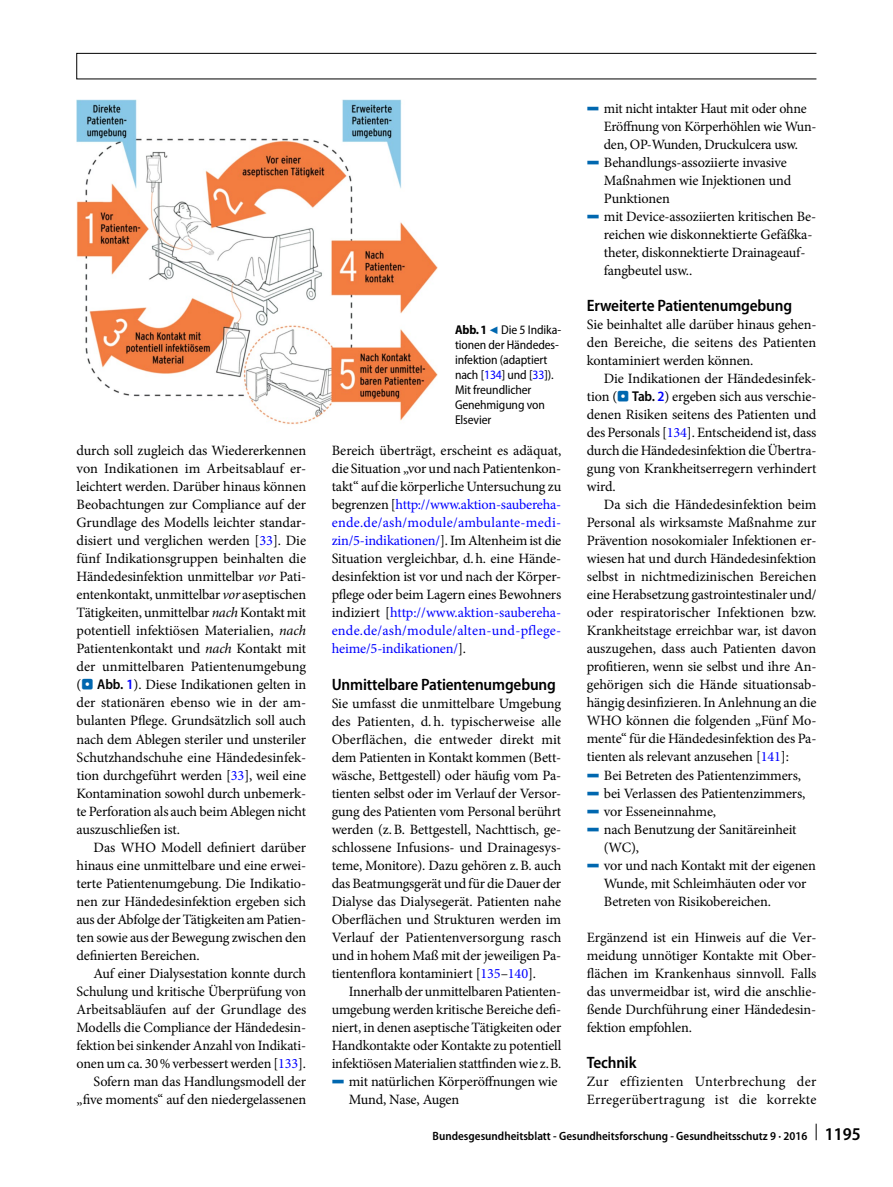
<style>
.page{position:relative;width:893px;height:1187px;background:#fff}
.page>*{position:absolute;margin:0;border:0;box-sizing:border-box;transform-origin:0 0}
.t1{font:600 semi-condensed 16.5px "Myriad Pro";letter-spacing:-.01em;color:#000}
.t2{font:14.25px/18px "Minion Pro";letter-spacing:-.01em;color:#000;text-align:justify}
.t3{font:14.25px/18px "Minion Pro";letter-spacing:.02em;color:#000}
.t4{font:semi-condensed 12.75px/15px "Myriad Pro";letter-spacing:-.01em;color:#000}
.t5{font:600 semi-condensed 12px "Myriad Pro";color:#000}
.s1{color:#00f}
.s2{font-style:italic}
.s3{font-family:"Blik Buttons";color:#0067af}
.s4{font-family:"Myriad Pro";font-weight:600;font-stretch:semi-condensed}
.s5{font-family:"Myriad Pro";font-weight:600;font-stretch:semi-condensed;color:#00f}
.s6{font-weight:700}
.s7{font-family:"Blik Buttons";font-stretch:normal;color:#0067af}
.s8{font-size:18px}
</style>
<div class="page">
<svg style="left:816px;top:1123px;width:1px;height:17px"></svg>
<div style="left:77px;top:53px;width:740px;height:26px;border:1px solid #000"></div>
<img style="left:77px;top:100px;width:361px;height:324px">
<p class="t2" style="left:77px;top:442px;width:231px">durch soll zugleich das Wiedererkennen von Indikationen im Arbeitsablauf er&shy;leichtert werden. Darüber hinaus können Beobachtungen zur Compliance auf der Grundlage des Modells leichter standar&shy;disiert und verglichen werden [<span class="s1">33</span>]. Die fünf Indikationsgruppen beinhalten die Händedesinfektion unmittelbar <span class="s2">vor</span> Pati&shy;entenkontakt, unmittelbar <span class="s2">vor</span> aseptischen Tätigkeiten, unmittelbar <span class="s2">nach</span> Kontakt mit potentiell infektiösen Materialien, <span class="s2">nach </span>Patientenkontakt und <span class="s2">nach</span> Kontakt mit der unmittelbaren Patientenumgebung (<span class="s3">.</span> <span class="s4">Abb.</span> <span class="s5">1</span>). Diese Indikationen gelten in der stationären ebenso wie in der am&shy;bulanten Pflege. Grundsätzlich soll auch nach dem Ablegen steriler und unsteriler Schutzhandschuhe eine Händedesinfek&shy;tion durchgeführt werden [<span class="s1">33</span>], weil eine Kontamination sowohl durch unbemerk&shy;te Perforation als auch beim Ablegen nicht auszuschließen ist.</p>
<p class="t2" style="left:77px;top:838px;width:231px;text-indent:17px">Das WHO Modell definiert darüber hinaus eine unmittelbare und eine erwei&shy;terte Patientenumgebung. Die Indikatio&shy;nen zur Händedesinfektion ergeben sich aus der Abfolge der Tätigkeiten am Patien&shy;ten sowie aus der Bewegung zwischen den definierten Bereichen.</p>
<p class="t2" style="left:77px;top:964px;width:231px;text-align:right">Auf einer Dialysestation konnte durch Schulung und kritische Überprüfung von Arbeitsabläufen auf der Grundlage des Modells die Compliance der Händedesin&shy;fektion bei sinkender Anzahl von Indikati&shy;onen um ca. 30% verbessert werden [<span class="s1">133</span>].<br>Sofern man das Handlungsmodell der „five moments“ auf den niedergelassenen</p>
<p class="t4" style="left:455px;top:322px;width:108px"><span class="s6">Abb.1</span> <span class="s7">9</span> Die 5 Indika&shy;tionen der Händedes&shy;infektion (adaptiert nach [<span class="s1">134</span>] und [<span class="s1">33</span>]).<br>Mit freundlicher<br>Genehmigung von<br>Elsevier</p>
<p class="t2" style="left:332px;top:442px;width:231px">Bereich überträgt, erscheint es adäquat, die Situation „vor und nach Patientenkon&shy;takt“ auf die körperliche Untersuchung zu begrenzen [<span class="s1">http://www.aktion-saubereha&shy;ende.de/ash/module/ambulante-medi&shy;zin/5-indikationen/</span>]. Im Altenheim ist die Situation vergleichbar, d.h. eine Hände&shy;desinfektion ist vor und nach der Körper&shy;pflege oder beim Lagern eines Bewohners indiziert [<span class="s1">http://www.aktion-saubereha&shy;ende.de/ash/module/alten-und-pflege&shy;heime/5-indikationen/</span>].</p>
<p class="t1" style="left:332px;top:674px;width:226px">Unmittelbare Patientenumgebung</p>
<p class="t2" style="left:332px;top:694px;width:231px">Sie umfasst die unmittelbare Umgebung des Patienten, d. h. typischerweise alle Oberflächen, die entweder direkt mit dem Patienten in Kontakt kommen (Bett&shy;wäsche, Bettgestell) oder häufig vom Pa&shy;tienten selbst oder im Verlauf der Versor&shy;gung des Patienten vom Personal berührt werden (z.B. Bettgestell, Nachttisch, ge&shy;schlossene Infusions- und Drainagesys&shy;teme, Monitore). Dazu gehören z.B. auch das Beatmungsgerät und für die Dauer der Dialyse das Dialysegerät. Patienten nahe Oberflächen und Strukturen werden im Verlauf der Patientenversorgung rasch und in hohem Maß mit der jeweiligen Pa&shy;tientenflora kontaminiert [<span class="s1">135</span>–<span class="s1">140</span>].</p>
<p class="t2" style="left:349px;top:982px;width:214px">Innerhalb der unmittelbaren Patienten-</p>
<p class="t2" style="left:332px;top:1000px;width:231px">umgebung werden kritische Bereiche defi-</p>
<p class="t2" style="left:332px;top:1018px;width:231px">niert, in denen aseptische Tätigkeiten oder</p>
<p class="t2" style="left:332px;top:1036px;width:231px">Handkontakte oder Kontakte zu potentiell</p>
<p class="t2" style="left:332px;top:1054px;width:231px">infektiösen Materialien stattfinden wie z.B.</p>
<p class="t2" style="left:332px;top:1072px;width:227px"><span class="s3">5</span> mit natürlichen Körperöffnungen wie</p>
<p class="t2" style="left:349px;top:1090px;width:112px">Mund, Nase, Augen</p>
<p class="t2" style="left:587px;top:100px;width:221px"><span class="s3">5</span> mit nicht intakter Haut mit oder ohne</p>
<p class="t2" style="left:604px;top:118px;width:214px">Eröffnung von Körperhöhlen wie Wun-</p>
<p class="t2" style="left:604px;top:136px;width:196px">den, OP-Wunden, Druckulcera usw.</p>
<p class="t2" style="left:587px;top:154px;width:202px"><span class="s3">5</span> Behandlungs-assoziierte invasive</p>
<p class="t2" style="left:604px;top:172px;width:189px">Maßnahmen wie Injektionen und</p>
<p class="t2" style="left:604px;top:190px;width:67px">Punktionen</p>
<p class="t2" style="left:587px;top:208px;width:231px"><span class="s3">5</span> mit Device-assoziierten kritischen Be-</p>
<p class="t2" style="left:604px;top:226px;width:210px">reichen wie diskonnektierte Gefäßka-</p>
<p class="t2" style="left:604px;top:244px;width:203px">theter, diskonnektierte Drainageauf-</p>
<p class="t2" style="left:604px;top:262px;width:90px">fangbeutel usw..</p>
<p class="t1" style="left:587px;top:296px;width:207px">Erweiterte Patientenumgebung</p>
<p class="t2" style="left:587px;top:316px;width:231px">Sie beinhaltet alle darüber hinaus gehen&shy;den Bereiche, die seitens des Patienten kontaminiert werden können.</p>
<p class="t2" style="left:587px;top:370px;width:231px;text-indent:17px">Die Indikationen der Händedesinfek&shy;tion (<span class="s3">.</span> <span class="s4">Tab.</span> <span class="s5">2</span>) ergeben sich aus verschie&shy;denen Risiken seitens des Patienten und des Personals [<span class="s1">134</span>]. Entscheidend ist, dass durch die Händedesinfektion die Übertra&shy;gung von Krankheitserregern verhindert wird.</p>
<p class="t2" style="left:604px;top:496px;width:214px">Da sich die Händedesinfektion beim</p>
<p class="t2" style="left:587px;top:514px;width:231px">Personal als wirksamste Maßnahme zur</p>
<p class="t2" style="left:587px;top:532px;width:231px">Prävention nosokomialer Infektionen er-</p>
<p class="t2" style="left:587px;top:550px;width:231px">wiesen hat und durch Händedesinfektion</p>
<p class="t2" style="left:587px;top:568px;width:231px">selbst in nichtmedizinischen Bereichen</p>
<p class="t2" style="left:587px;top:586px;width:231px">eine Herabsetzung gastrointestinaler und/</p>
<p class="t2" style="left:587px;top:604px;width:231px">oder respiratorischer Infektionen bzw.</p>
<p class="t2" style="left:587px;top:622px;width:231px">Krankheitstage erreichbar war, ist davon</p>
<p class="t2" style="left:587px;top:640px;width:231px">auszugehen, dass auch Patienten davon</p>
<p class="t2" style="left:587px;top:658px;width:231px">profitieren, wenn sie selbst und ihre An-</p>
<p class="t2" style="left:587px;top:676px;width:231px">gehörigen sich die Hände situationsab-</p>
<p class="t2" style="left:587px;top:694px;width:231px">hängig desinfizieren. In Anlehnung an die</p>
<p class="t2" style="left:587px;top:712px;width:231px">WHO können die folgenden „Fünf Mo-</p>
<p class="t2" style="left:587px;top:730px;width:231px">mente“ für die Händedesinfektion des Pa-</p>
<p class="t2" style="left:587px;top:748px;width:204px">tienten als relevant anzusehen [<span class="s1">141</span>]:</p>
<p class="t2" style="left:587px;top:766px;width:216px"><span class="s3">5</span> Bei Betreten des Patientenzimmers,</p>
<p class="t2" style="left:587px;top:784px;width:220px"><span class="s3">5</span> bei Verlassen des Patientenzimmers,</p>
<p class="t2" style="left:587px;top:802px;width:131px"><span class="s3">5</span> vor Esseneinnahme,</p>
<p class="t2" style="left:587px;top:820px;width:211px"><span class="s3">5</span> nach Benutzung der Sanitäreinheit</p>
<p class="t2" style="left:604px;top:838px;width:37px">(WC),</p>
<p class="t2" style="left:587px;top:856px;width:231px"><span class="s3">5</span> vor und nach Kontakt mit der eigenen</p>
<p class="t2" style="left:604px;top:874px;width:204px">Wunde, mit Schleimhäuten oder vor</p>
<p class="t2" style="left:604px;top:892px;width:169px">Betreten von Risikobereichen.</p>
<p class="t2" style="left:587px;top:928px;width:231px">Ergänzend ist ein Hinweis auf die Ver&shy;meidung unnötiger Kontakte mit Ober&shy;flächen im Krankenhaus sinnvoll. Falls das unvermeidbar ist, wird die anschlie&shy;ßende Durchführung einer Händedesin&shy;fektion empfohlen.</p>
<p class="t1" style="left:587px;top:1052px;width:51px">Technik</p>
<p class="t3" style="left:587px;top:1072px;width:231px">Zur effizienten Unterbrechung der<br>Erregerübertragung ist die korrekte</p>
<p class="t5" style="left:433px;top:1129px;width:430px">Bundesgesundheitsblatt - Gesundheitsforschung - Gesundheitsschutz 9 · 2016 <span class="s8">1195</span></p>
</div>
